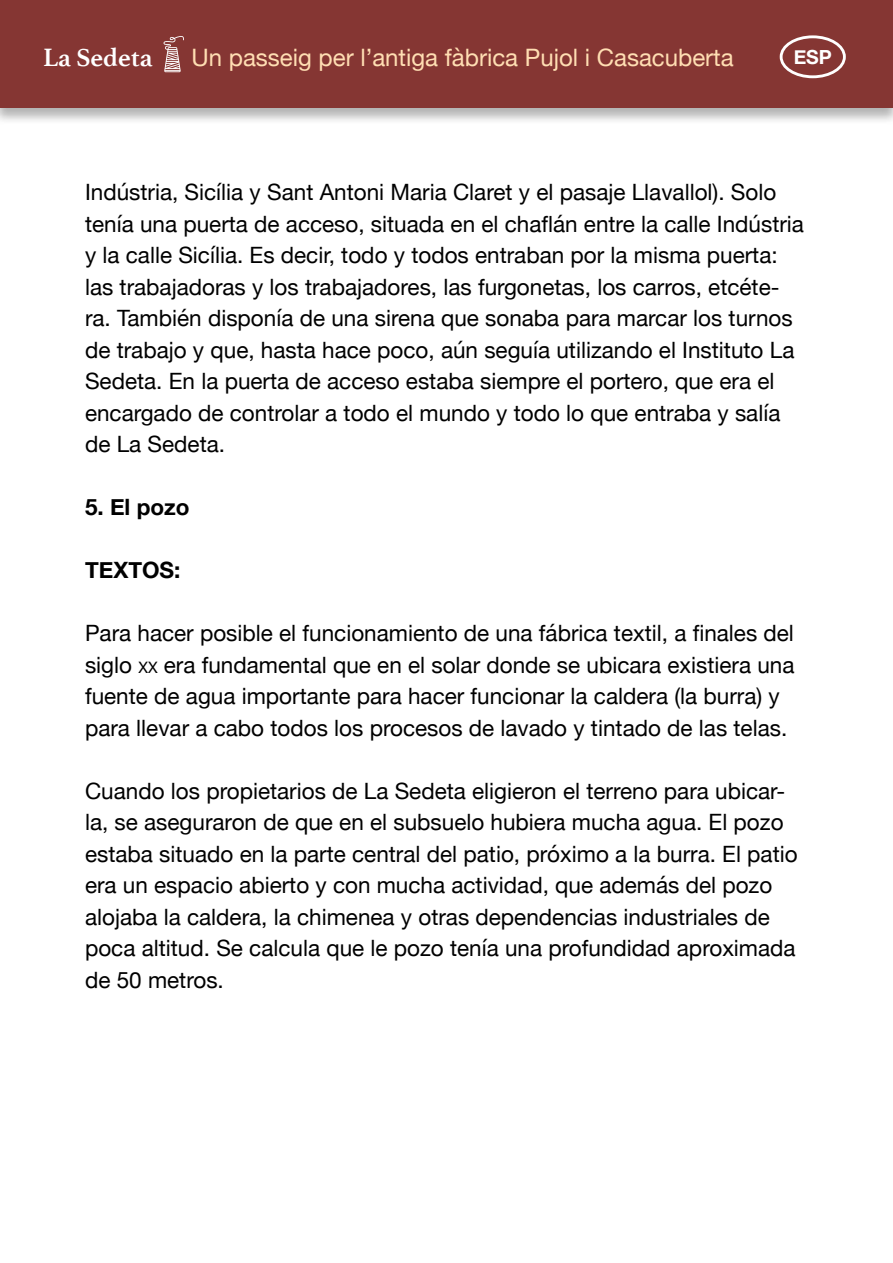
<style>
.page{position:relative;width:893px;height:1263px;background:#fff}
.page>*{position:absolute;margin:0;border:0;box-sizing:border-box;transform-origin:0 0}
.t1{font:700 26.4px "Athelas";color:#fff}
.t2{font:24px "Helvetica Neue";color:#ffdeb3}
.t3{font:22.5px/31.5px "Helvetica Neue";color:#000}
.t4{font:700 22.5px "Helvetica Neue";color:#000}
.t5{font:700 19.5px "Helvetica Neue";color:#fff}
.s1{font-size:15.75px}
</style>
<div class="page">
<div style="left:0;top:0;width:893px;height:125px;background:#000;opacity:.3"></div>
<div style="left:0;top:0;width:893px;height:108px;background:#853633"></div>
<div style="left:780px;top:35px;width:66px;height:43px;border:3px solid #fff;border-radius:50%"></div>
<svg style="left:164px;top:36px;width:20px;height:36px"></svg>
<p class="t1" style="left:43px;top:36px;width:111px">La Sedeta</p>
<p class="t2" style="left:191px;top:40px;width:544px">Un passeig per l’antiga fàbrica Pujol i Casacuberta</p>
<p class="t5" style="left:794px;top:41px;width:40px">ESP</p>
<p class="t3" style="left:85px;top:178px;width:720px">Indústria, Sicília y Sant Antoni Maria Claret y el pasaje Llavallol). Solo tenía una puerta de acceso, situada en el chaflán entre la calle Indústria y la calle Sicília. Es decir, todo y todos entraban por la misma puerta: las trabajadoras y los trabajadores, las furgonetas, los carros, etcéte&shy;ra. También disponía de una sirena que sonaba para marcar los turnos de trabajo y que, hasta hace poco, aún seguía utilizando el Instituto La Sedeta. En la puerta de acceso estaba siempre el portero, que era el encargado de controlar a todo el mundo y todo lo que entraba y salía de La Sedeta.</p>
<p class="t4" style="left:85px;top:489px;width:106px">5. El pozo</p>
<p class="t4" style="left:85px;top:552px;width:97px">TEXTOS:</p>
<p class="t3" style="left:85px;top:619px;width:711px">Para hacer posible el funcionamiento de una fábrica textil, a finales del siglo <span class="s1">xx</span> era fundamental que en el solar donde se ubicara existiera una fuente de agua importante para hacer funcionar la caldera (la burra) y para llevar a cabo todos los procesos de lavado y tintado de las telas.</p>
<p class="t3" style="left:85px;top:776px;width:714px">Cuando los propietarios de La Sedeta eligieron el terreno para ubicar&shy;la, se aseguraron de que en el subsuelo hubiera mucha agua. El pozo estaba situado en la parte central del patio, próximo a la burra. El patio era un espacio abierto y con mucha actividad, que además del pozo alojaba la caldera, la chimenea y otras dependencias industriales de poca altitud. Se calcula que le pozo tenía una profundidad aproximada de 50 metros.</p>
</div>
